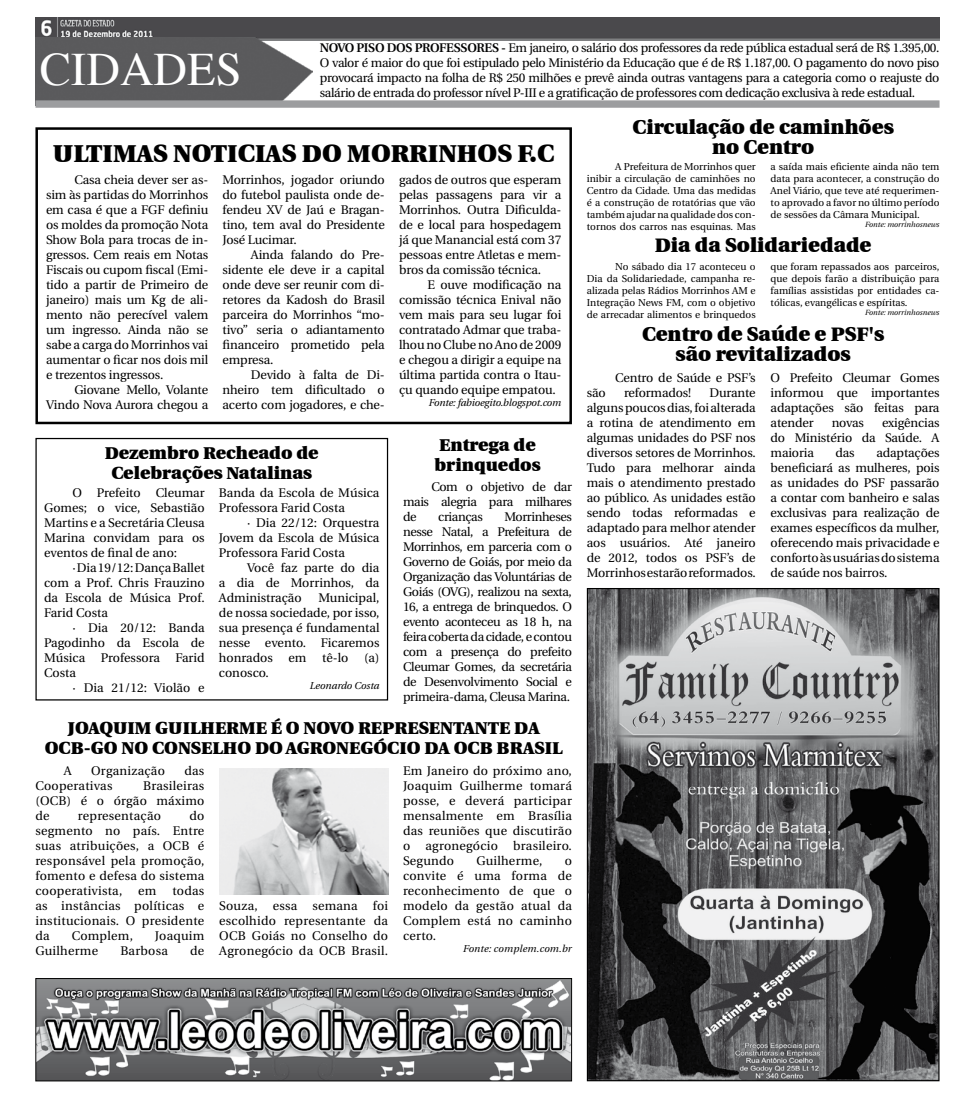
<style>
.page{position:relative;width:975px;height:1099px;background:#fff}
.page>*{position:absolute;margin:0;border:0;box-sizing:border-box;transform-origin:0 0}
.t1{font:47.5px "Times";color:#fff}
.t2{font:900 25px "Utopia";color:#000}
.t3{font:900 20px/20px "Utopia";color:#000;text-align:center}
.t4{font:900 17.5px/20px "Utopia";color:#000;text-align:center}
.t5{font:12.5px/15px "Utopia";letter-spacing:-.01em;color:#000;text-align:justify}
.t6{font:12.5px "Utopia";letter-spacing:.02em;color:#000}
.t7{font:12.5px "Utopia";letter-spacing:-.03em;color:#000}
.t8{font:10px/12px "Utopia";color:#000;text-align:justify}
.t9{font:italic 10px "Utopia";letter-spacing:-.01em;color:#000}
.t10{font:italic 10px "Utopia";letter-spacing:.02em;color:#000}
.t11{font:italic 7.5px "Utopia";color:#000}
.s1{font-weight:600}
</style>
<div class="page">
<img style="left:37px;top:980px;width:533px;height:99px">
<div style="left:35px;top:978px;width:537px;height:103px;border:1px solid #000"></div>
<img style="left:35px;top:18px;width:904px;height:22px">
<img style="left:35px;top:37px;width:277px;height:63px">
<div style="left:35px;top:100px;width:904px;height:8px;background:#9c9d9f"></div>
<img style="left:588px;top:590px;width:349px;height:489px">
<div style="left:35px;top:438px;width:353px;height:262px;border:1px solid #000"></div>
<div style="left:35px;top:127px;width:537px;height:297px;border:2px solid #000"></div>
<img style="left:219px;top:768px;width:169px;height:126px">
<h1 class="t1" style="left:40px;top:42px;width:203px">CIDADES</h1>
<p class="t5" style="left:320px;top:40px;width:621px"><span class="s1">NOVO PISO DOS PROFESSORES -</span> Em janeiro, o salário dos professores da rede pública estadual será de R$ 1.395,00.<br>O valor é maior do que foi estipulado pelo Ministério da Educação que é de R$ 1.187,00. O pagamento do novo piso provocará impacto na folha de R$ 250 milhões e prevê ainda outras vantagens para a categoria como o reajuste do salário de entrada do professor nível P-III e a gratificação de professores com dedicação exclusiva à rede estadual.</p>
<h3 class="t3" style="left:632px;top:117px;width:263px">Circulação de caminhões no Centro</h3>
<p class="t8" style="left:586px;top:161px;width:170px;text-indent:28px">A Prefeitura de Morrinhos quer inibir a circulação de caminhões no Centro da Cidade. Uma das medidas é a construção de rotatórias que vão também ajudar na qualidade dos con&shy;tornos dos carros nas esquinas. Mas</p>
<p class="t8" style="left:770px;top:161px;width:170px">a saída mais eficiente ainda não tem data para acontecer, a construção do Anel Viário, que teve até requerimen&shy;to aprovado a favor no último período de sessões da Câmara Municipal.</p>
<h2 class="t2" style="left:53px;top:139px;width:501px">Ultimas noticias do Morrinhos F.C</h2>
<p class="t5" style="left:46px;top:172px;width:164px;text-indent:28px">Casa cheia dever ser as&shy;sim às partidas do Morrinhos em casa é que a FGF definiu os moldes da promoção Nota Show Bola para trocas de in&shy;gressos. Cem reais em Notas Fiscais ou cupom fiscal (Emi&shy;tido a partir de Primeiro de janeiro) mais um Kg de ali&shy;mento não perecível valem um ingresso. Ainda não se sabe a carga do Morrinhos vai aumentar o ficar nos dois mil e trezentos ingressos.</p>
<p class="t5" style="left:46px;top:382px;width:164px;text-align:right">Giovane Mello, Volante<br>Vindo Nova Aurora chegou a</p>
<p class="t5" style="left:222px;top:172px;width:164px">Morrinhos, jogador oriundo do futebol paulista onde de&shy;fendeu XV de Jaú e Bragan&shy;tino, tem aval do Presidente José Lucimar.</p>
<p class="t5" style="left:222px;top:247px;width:164px;text-indent:28px">Ainda falando do Pre&shy;sidente ele deve ir a capital onde deve ser reunir com di&shy;retores da Kadosh do Brasil parceira do Morrinhos “mo&shy;tivo” seria o adiantamento financeiro prometido pela empresa.</p>
<p class="t5" style="left:222px;top:367px;width:164px;text-indent:28px">Devido à falta de Di&shy;nheiro tem dificultado o acerto com jogadores, e che-</p>
<p class="t5" style="left:399px;top:172px;width:164px">gados de outros que esperam pelas passagens para vir a Morrinhos. Outra Dificulda&shy;de e local para hospedagem já que Manancial está com 37 pessoas entre Atletas e mem&shy;bros da comissão técnica.</p>
<p class="t5" style="left:399px;top:277px;width:164px;text-indent:28px">E ouve modificação na comissão técnica Enival não vem mais para seu lugar foi contratado Admar que traba&shy;lhou no Clube no Ano de 2009 e chegou a dirigir a equipe na última partida contra o Itau&shy;çu quando equipe empatou.</p>
<p class="t9" style="left:429px;top:397px;width:134px">Fonte: fabioegito.blogspot.com</p>
<h3 class="t4" style="left:434px;top:435px;width:108px;text-align:left">Entrega de brinquedos</h3>
<p class="t5" style="left:403px;top:479px;width:170px;text-indent:28px">Com o objetivo de dar mais alegria para milhares de</p>
<p class="t11" style="left:865px;top:220px;width:76px">Fonte: morrinhosnews</p>
<h3 class="t3" style="left:655px;top:235px;width:218px">Dia da Solidariedade</h3>
<p class="t8" style="left:586px;top:261px;width:170px;text-indent:28px">No sábado dia 17 aconteceu o Dia da Solidariedade, campanha re&shy;alizada pelas Rádios Morrinhos AM e Integração News FM, com o objetivo de arrecadar alimentos e brinquedos</p>
<p class="t8" style="left:770px;top:261px;width:170px">que foram repassados aos parceiros, que depois farão a distribuição para famílias assistidas por entidades ca&shy;tólicas, evangélicas e espíritas.</p>
<p class="t11" style="left:865px;top:308px;width:76px">Fonte: morrinhosnews</p>
<h3 class="t3" style="left:642px;top:324px;width:243px">Centro de Saúde e PSF 's são revitalizados</h3>
<p class="t5" style="left:615px;top:370px;width:142px">Centro de Saúde e PSF’s</p>
<p class="t5" style="left:770px;top:370px;width:170px">O Prefeito Cleumar Gomes informou que importantes adaptações são feitas para atender</p>
<p class="t5" style="left:586px;top:385px;width:20px">são</p>
<p class="t5" style="left:624px;top:385px;width:69px">reformados!</p>
<p class="t5" style="left:586px;top:385px;width:170px;text-indent:123px">Durante alguns poucos dias, foi alterada a rotina de atendimento em algumas unidades do PSF nos diversos setores de Morrinhos.<br>Tudo para melhorar ainda mais o atendimento prestado ao público. As unidades estão sendo todas reformadas e adaptado para melhor atender aos usuários. Até janeiro de 2012, todos os PSF’s de Morrinhos estarão reformados.</p>
<p class="t5" style="left:770px;top:415px;width:170px;text-indent:111px">exigências do Ministério da Saúde. A maioria</p>
<p class="t5" style="left:831px;top:415px;width:34px">novas</p>
<h3 class="t4" style="left:105px;top:443px;width:215px">Dezembro Recheado de<br>Celebrações Natalinas</h3>
<p class="t5" style="left:44px;top:485px;width:162px;text-indent:28px">O Prefeito Cleumar Gomes; o vice, Sebastião Martins e a Secretária Cleusa Marina convidam para os eventos de final de ano:</p>
<p class="t5" style="left:44px;top:560px;width:162px;text-indent:28px">· Dia 19/12: Dança Ballet com a Prof. Chris Frauzino da Escola de Música Prof.<br>Farid Costa</p>
<p class="t5" style="left:44px;top:620px;width:162px;text-indent:28px">· Dia 20/12: Banda Pagodinho da Escola de Música Professora Farid Costa</p>
<p class="t5" style="left:72px;top:680px;width:134px">· Dia 21/12: Violão e</p>
<p class="t5" style="left:770px;top:445px;width:170px;text-indent:106px">adaptações beneficiará as mulheres, pois as unidades do PSF passarão a contar com banheiro e salas exclusivas para realização de exames específicos da mulher, oferecendo mais privacidade e conforto às usuárias do sistema de saúde nos bairros.</p>
<p class="t5" style="left:835px;top:445px;width:21px">das</p>
<p class="t5" style="left:219px;top:485px;width:162px">Banda da Escola de Música<br>Professora Farid Costa</p>
<p class="t5" style="left:219px;top:515px;width:162px;text-indent:28px">· Dia 22/12: Orquestra Jovem da Escola de Música Professora Farid Costa</p>
<p class="t5" style="left:219px;top:560px;width:162px;text-indent:28px">Você faz parte do dia a dia de Morrinhos, da Administração</p>
<p class="t5" style="left:403px;top:509px;width:170px;text-indent:101px">Morrinheses nesse Natal, a Prefeitura de Morrinhos, em parceria com o Governo de Goiás, por meio da Organização das Voluntárias de Goiás (OVG), realizou na sexta, 16, a entrega de brinquedos. O evento aconteceu as 18 h, na feira coberta da cidade, e contou com a presença do prefeito Cleumar Gomes, da secretária de Desenvolvimento Social e primeira-dama, Cleusa Marina.</p>
<p class="t7" style="left:438px;top:509px;width:46px">crianças</p>
<p class="t5" style="left:219px;top:590px;width:162px;text-indent:99px">Municipal, de nossa sociedade, por isso, sua presença é fundamental nesse evento. Ficaremos honrados</p>
<p class="t5" style="left:288px;top:650px;width:19px">em</p>
<p class="t5" style="left:322px;top:650px;width:28px">tê-lo</p>
<p class="t5" style="left:364px;top:650px;width:17px">(a)</p>
<p class="t5" style="left:219px;top:665px;width:52px">conosco.</p>
<p class="t9" style="left:310px;top:680px;width:71px">Leonardo Costa</p>
<h3 class="t4" style="left:68px;top:717px;width:114px">JOAQUIM GUILHER</h3>
<h3 class="t4" style="left:239px;top:717px;width:168px">ME É ONOVOREPRESENTANTE</h3>
<h3 class="t4" style="left:514px;top:717px;width:28px">DA</h3>
<h3 class="t4" style="left:45px;top:737px;width:121px">OCB-GO NO CONSELHO</h3>
<h3 class="t4" style="left:255px;top:737px;width:69px">DO AGRONE</h3>
<h3 class="t4" style="left:360px;top:737px;width:39px">GÓCIO</h3>
<h3 class="t4" style="left:424px;top:737px;width:97px">DAOCB BRASIL</h3>
<p class="t5" style="left:64px;top:763px;width:9px">A</p>
<p class="t6" style="left:91px;top:763px;width:75px">Organização</p>
<p class="t5" style="left:184px;top:763px;width:21px">das</p>
<p class="t6" style="left:35px;top:778px;width:79px">Cooperativas</p>
<p class="t5" style="left:403px;top:763px;width:170px">Em Janeiro do próximo ano, Joaquim Guilherme tomará posse, e deverá participar mensalmente em Brasília das reuniões que discutirão o agronegócio brasileiro.<br>Segundo</p>
<p class="t5" style="left:35px;top:778px;width:170px;text-indent:108px">Brasileiras (OCB) é o órgão máximo de</p>
<p class="t5" style="left:35px;top:808px;width:170px;text-indent:154px">do segmento no país. Entre suas atribuições, a OCB é responsável pela promoção, fomento e defesa do sistema cooperativista,</p>
<p class="t6" style="left:78px;top:808px;width:85px">representação</p>
<p class="t6" style="left:476px;top:853px;width:67px">Guilherme,</p>
<p class="t5" style="left:403px;top:853px;width:170px;text-indent:162px">o convite é uma forma de reconhecimento de que o modelo da gestão atual da Complem está no caminho certo.</p>
<p class="t10" style="left:463px;top:943px;width:110px">Fonte: complem.com.br</p>
<p class="t5" style="left:35px;top:883px;width:170px;text-indent:137px">todas as instâncias políticas e institucionais. O presidente da</p>
<p class="t5" style="left:138px;top:883px;width:20px">em</p>
<p class="t5" style="left:219px;top:898px;width:170px">Souza, essa semana foi escolhido representante da OCB Goiás no Conselho do Agronegócio da OCB Brasil.</p>
<p class="t6" style="left:72px;top:928px;width:63px">Complem,</p>
<p class="t6" style="left:155px;top:928px;width:51px">Joaquim</p>
<p class="t6" style="left:35px;top:943px;width:64px">Guilherme</p>
<p class="t6" style="left:120px;top:943px;width:49px">Barbosa</p>
<p class="t5" style="left:190px;top:943px;width:16px">de</p>
</div>
